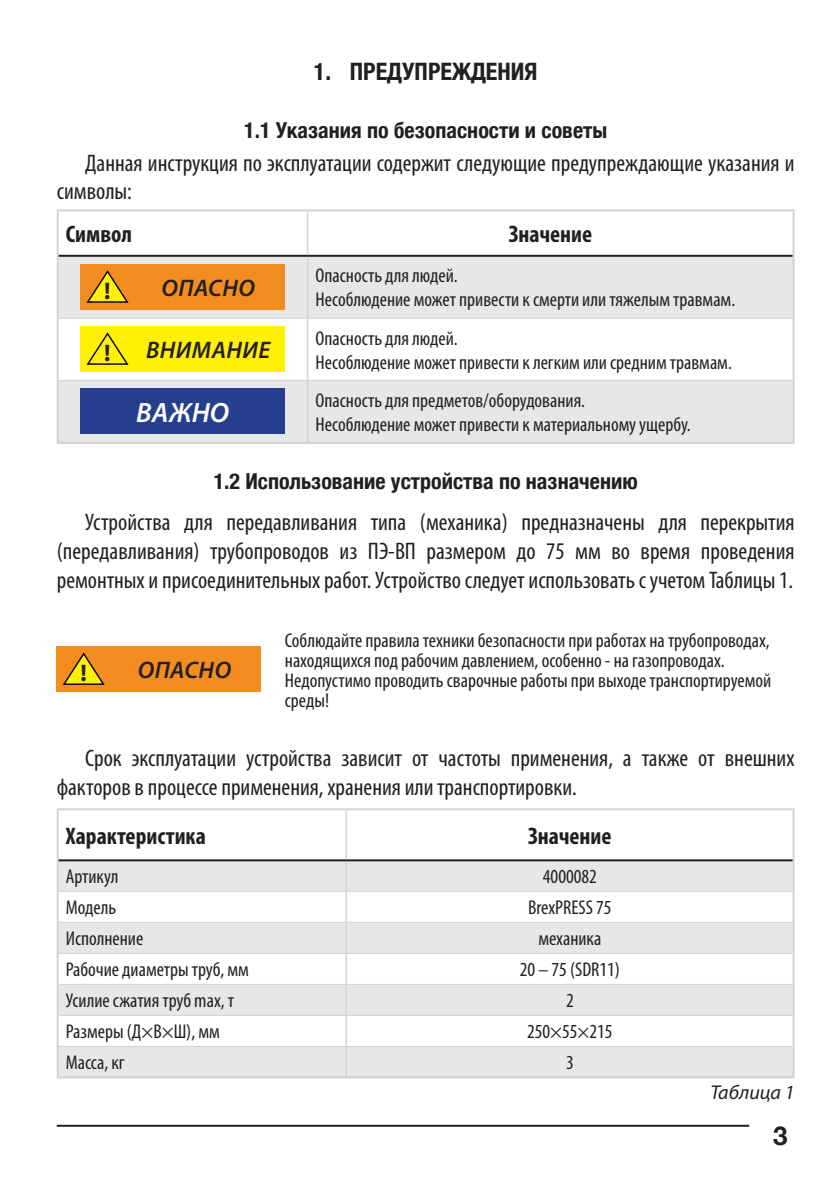
<style>
.page{position:relative;width:840px;height:1191px;background:#fff}
.page>*{position:absolute;margin:0;border:0;box-sizing:border-box;transform-origin:0 0}
.t1{font:italic 600 28px "Myriad Pro";color:#fff}
.t2{font:700 26px "Helvetica Neue";color:#231f20}
.text{font:condensed 24px/28.8px "Myriad Pro";color:#231f20}
.t3{font:700 condensed 24px "Myriad Pro";color:#231f20}
.t4{font:italic 600 24px "Myriad Pro";letter-spacing:.02em;color:#231f20}
.t5{font:700 condensed 24px "Helvetica Neue";color:#231f20}
.t6{font:700 24px "Myriad Pro";color:#231f20}
.subTitle{font:700 condensed 22px "Helvetica Neue";color:#231f20}
.t7{font:condensed 20px/20px "Myriad Pro";color:#231f20}
.t8{font:italic 20px "Myriad Pro";color:#231f20}
</style>
<div class="page">
<hr style="left:57px;top:1124px;width:691px;height:2px;background:#231f20">
<svg style="left:59px;top:257px;width:733px;height:185px;fill:#e6e7e9"></svg>
<hr style="left:57px;top:209px;width:250px;height:2px;background:#d1d2d4">
<hr style="left:57px;top:211px;width:2px;height:45px;background:#d1d2d4">
<hr style="left:307px;top:209px;width:487px;height:2px;background:#d1d2d4">
<hr style="left:792px;top:211px;width:2px;height:45px;background:#d1d2d4">
<hr style="left:57px;top:256px;width:2px;height:62px;background:#d1d2d4">
<hr style="left:792px;top:256px;width:2px;height:62px;background:#d1d2d4">
<hr style="left:57px;top:318px;width:2px;height:62px;background:#d1d2d4">
<hr style="left:792px;top:318px;width:2px;height:62px;background:#d1d2d4">
<hr style="left:57px;top:380px;width:2px;height:62px;background:#d1d2d4">
<hr style="left:792px;top:380px;width:2px;height:62px;background:#d1d2d4">
<hr style="left:57px;top:442px;width:250px;height:2px;background:#d1d2d4">
<hr style="left:307px;top:442px;width:487px;height:2px;background:#d1d2d4">
<hr style="left:307px;top:211px;width:1px;height:44px;background:#d1d2d4">
<hr style="left:307px;top:257px;width:1px;height:61px;background:#d1d2d4">
<hr style="left:307px;top:318px;width:1px;height:62px;background:#d1d2d4">
<hr style="left:307px;top:381px;width:1px;height:61px;background:#d1d2d4">
<hr style="left:59px;top:255px;width:248px;height:2px;background:#231f20">
<hr style="left:307px;top:255px;width:485px;height:2px;background:#231f20">
<hr style="left:59px;top:318px;width:248px;height:1px;background:#d1d2d4">
<hr style="left:307px;top:318px;width:485px;height:1px;background:#d1d2d4">
<hr style="left:59px;top:380px;width:248px;height:1px;background:#d1d2d4">
<hr style="left:307px;top:380px;width:485px;height:1px;background:#d1d2d4">
<div style="left:81px;top:388px;width:204px;height:46px;background:#253f8e"></div>
<div style="left:81px;top:326px;width:204px;height:46px;background:#fff101"></div>
<svg style="left:86px;top:332px;width:43px;height:33px"></svg>
<div style="left:81px;top:264px;width:204px;height:45px;background:#f48d1f"></div>
<svg style="left:86px;top:270px;width:43px;height:33px"></svg>
<svg style="left:59px;top:861px;width:733px;height:215px;fill:#e6e7e9"></svg>
<hr style="left:57px;top:808px;width:289px;height:2px;background:#d1d2d4">
<hr style="left:57px;top:810px;width:2px;height:50px;background:#d1d2d4">
<hr style="left:346px;top:808px;width:448px;height:2px;background:#d1d2d4">
<hr style="left:792px;top:810px;width:2px;height:50px;background:#d1d2d4">
<hr style="left:57px;top:860px;width:2px;height:31px;background:#d1d2d4">
<hr style="left:792px;top:860px;width:2px;height:31px;background:#d1d2d4">
<hr style="left:57px;top:891px;width:2px;height:31px;background:#d1d2d4">
<hr style="left:792px;top:891px;width:2px;height:31px;background:#d1d2d4">
<hr style="left:57px;top:922px;width:2px;height:31px;background:#d1d2d4">
<hr style="left:792px;top:922px;width:2px;height:31px;background:#d1d2d4">
<hr style="left:57px;top:953px;width:2px;height:31px;background:#d1d2d4">
<hr style="left:792px;top:953px;width:2px;height:31px;background:#d1d2d4">
<hr style="left:57px;top:984px;width:2px;height:31px;background:#d1d2d4">
<hr style="left:792px;top:984px;width:2px;height:31px;background:#d1d2d4">
<hr style="left:57px;top:1015px;width:2px;height:31px;background:#d1d2d4">
<hr style="left:792px;top:1015px;width:2px;height:31px;background:#d1d2d4">
<hr style="left:57px;top:1046px;width:2px;height:30px;background:#d1d2d4">
<hr style="left:792px;top:1046px;width:2px;height:30px;background:#d1d2d4">
<hr style="left:57px;top:1076px;width:289px;height:2px;background:#d1d2d4">
<hr style="left:346px;top:1076px;width:448px;height:2px;background:#d1d2d4">
<hr style="left:345px;top:810px;width:2px;height:49px;background:#d1d2d4">
<hr style="left:345px;top:861px;width:2px;height:30px;background:#d1d2d4">
<hr style="left:345px;top:891px;width:2px;height:31px;background:#d1d2d4">
<hr style="left:345px;top:922px;width:2px;height:31px;background:#d1d2d4">
<hr style="left:345px;top:953px;width:2px;height:31px;background:#d1d2d4">
<hr style="left:345px;top:984px;width:2px;height:31px;background:#d1d2d4">
<hr style="left:345px;top:1015px;width:2px;height:31px;background:#d1d2d4">
<hr style="left:345px;top:1046px;width:2px;height:30px;background:#d1d2d4">
<hr style="left:59px;top:859px;width:287px;height:2px;background:#231f20">
<hr style="left:346px;top:859px;width:446px;height:2px;background:#231f20">
<hr style="left:59px;top:891px;width:287px;height:1px;background:#d1d2d4">
<hr style="left:346px;top:891px;width:446px;height:1px;background:#d1d2d4">
<hr style="left:59px;top:922px;width:287px;height:1px;background:#d1d2d4">
<hr style="left:346px;top:922px;width:446px;height:1px;background:#d1d2d4">
<hr style="left:59px;top:953px;width:287px;height:1px;background:#d1d2d4">
<hr style="left:346px;top:953px;width:446px;height:1px;background:#d1d2d4">
<hr style="left:59px;top:984px;width:287px;height:1px;background:#d1d2d4">
<hr style="left:346px;top:984px;width:446px;height:1px;background:#d1d2d4">
<hr style="left:59px;top:1015px;width:287px;height:1px;background:#d1d2d4">
<hr style="left:346px;top:1015px;width:446px;height:1px;background:#d1d2d4">
<hr style="left:59px;top:1046px;width:287px;height:1px;background:#d1d2d4">
<hr style="left:346px;top:1046px;width:446px;height:1px;background:#d1d2d4">
<div style="left:57px;top:646px;width:204px;height:46px;background:#f48d1f"></div>
<svg style="left:62px;top:652px;width:43px;height:33px"></svg>
<p class="t5" style="left:314px;top:51px;width:225px">1. ПРЕДУПРЕЖДЕНИЯ</p>
<p class="subTitle" style="left:244px;top:112px;width:364px">1.1 Указания по безопасности и советы</p>
<p class="text" style="left:57px;top:148px;width:739px;text-indent:28px">Данная инструкция по эксплуатации содержит следующие предупреждающие указания и символы:</p>
<p class="t3" style="left:66px;top:219px;width:68px">Символ</p>
<p class="t3" style="left:508px;top:219px;width:85px">Значение</p>
<p class="t7" style="left:315px;top:266px;width:143px">Опасность для людей.</p>
<p class="t7" style="left:315px;top:290px;width:421px">Несоблюдение может привести к смерти или тяжелым травмам.</p>
<p class="t7" style="left:315px;top:328px;width:143px">Опасность для людей.</p>
<p class="t7" style="left:315px;top:352px;width:417px">Несоблюдение может привести к легким или средним травмам.</p>
<p class="t7" style="left:315px;top:390px;width:271px">Опасность для предметов/оборудования.</p>
<p class="t7" style="left:315px;top:414px;width:376px">Несоблюдение может привести к материальному ущербу.</p>
<p class="t6" style="left:104px;top:275px;width:8px">!</p>
<p class="t4" style="left:161px;top:272px;width:95px">ОПАСНО</p>
<p class="t6" style="left:104px;top:337px;width:8px">!</p>
<p class="t4" style="left:146px;top:335px;width:126px">ВНИМАНИЕ</p>
<p class="t1" style="left:136px;top:394px;width:94px">ВАЖНО</p>
<p class="subTitle" style="left:213px;top:463px;width:425px">1.2 Использование устройства по назначению</p>
<p class="text" style="left:57px;top:507px;width:738px;text-align:justify;text-indent:28px">Устройства для передавливания типа (механика) предназначены для перекрытия (передавливания) трубопроводов из ПЭ-ВП размером до 75 мм во время проведения ремонтных и присоединительных работ. Устройство следует использовать с учетом Таблицы 1.</p>
<p class="t6" style="left:80px;top:657px;width:8px">!</p>
<p class="t4" style="left:138px;top:655px;width:95px">ОПАСНО</p>
<p class="t7" style="left:285px;top:630px;width:487px">Соблюдайте правила техники безопасности при работах на трубопроводах, находящихся под рабочим давлением, особенно - на газопроводах.<br>Недопустимо проводить сварочные работы при выходе транспортируемой среды!</p>
<p class="text" style="left:57px;top:743px;width:738px;text-indent:28px">Срок эксплуатации устройства зависит от частоты применения, а также от внешних факторов в процессе применения, хранения или транспортировки.</p>
<p class="t3" style="left:66px;top:821px;width:142px">Характеристика</p>
<p class="t3" style="left:528px;top:821px;width:85px">Значение</p>
<p class="t7" style="left:66px;top:866px;width:54px">Артикул</p>
<p class="t7" style="left:542px;top:866px;width:55px">4000082</p>
<p class="t7" style="left:66px;top:897px;width:52px">Модель</p>
<p class="t7" style="left:528px;top:897px;width:85px">BrexPRESS 75</p>
<p class="t7" style="left:66px;top:928px;width:79px">Исполнение</p>
<p class="t7" style="left:538px;top:928px;width:64px">механика</p>
<p class="t7" style="left:66px;top:959px;width:185px">Рабочие диаметры труб, мм</p>
<p class="t7" style="left:519px;top:959px;width:102px">20 – 75 (SDR11)</p>
<p class="t7" style="left:66px;top:990px;width:170px">Усилие сжатия труб max, т</p>
<p class="t7" style="left:565px;top:990px;width:9px">2</p>
<p class="t7" style="left:66px;top:1021px;width:156px">Размеры (Д×В×Ш), мм</p>
<p class="t7" style="left:527px;top:1021px;width:87px">250×55×215</p>
<p class="t7" style="left:66px;top:1052px;width:60px">Масса, кг</p>
<p class="t7" style="left:565px;top:1052px;width:9px">3</p>
<p class="t8" style="left:710px;top:1079px;width:86px">Таблица 1</p>
<h2 class="t2" style="left:772px;top:1115px;width:16px">3</h2>
</div>
